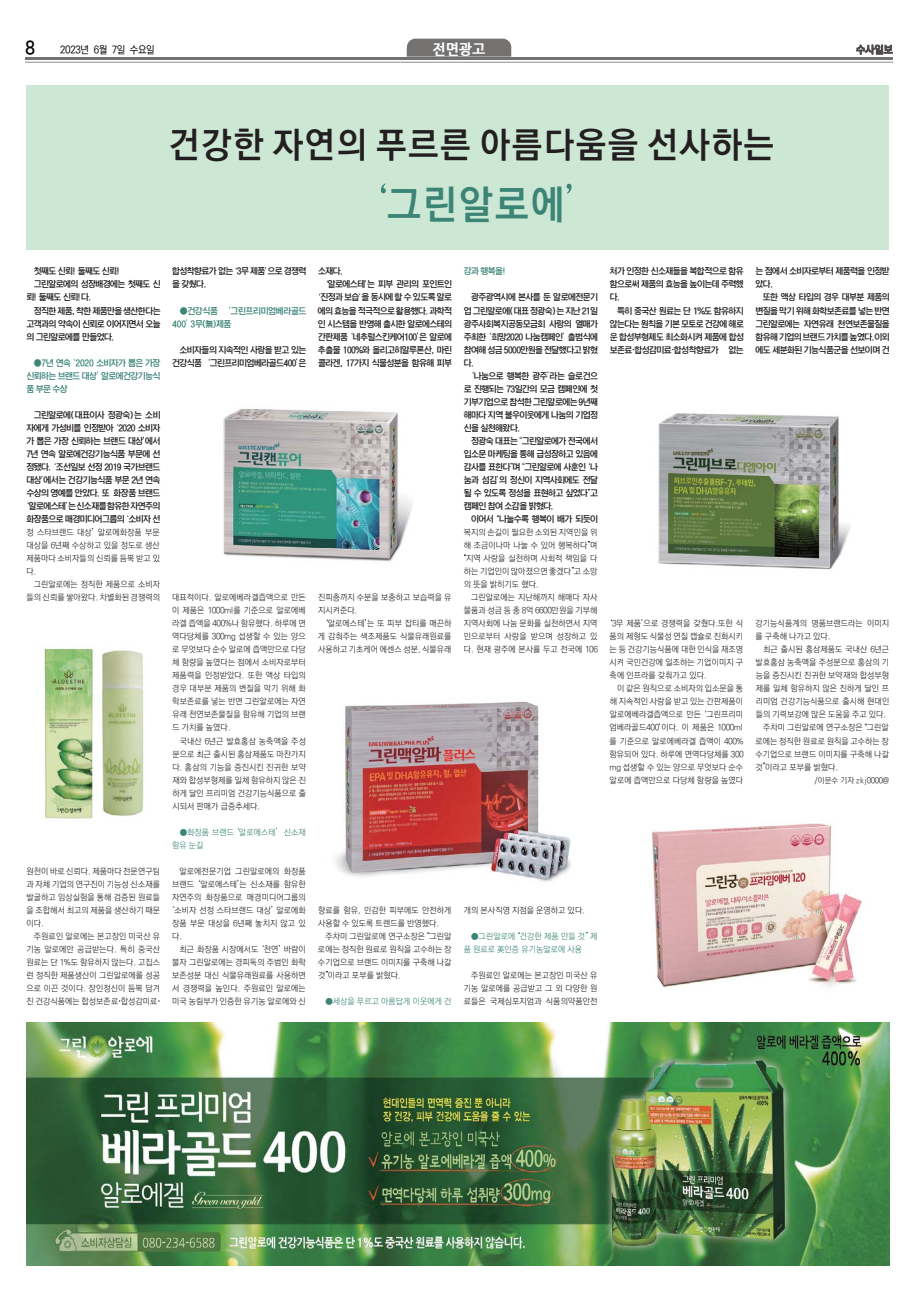
<style>
.page{position:relative;width:918px;height:1290px;background:#fff}
.page>*{position:absolute;margin:0;border:0;box-sizing:border-box;transform-origin:0 0}
.t1{font:39.99px "Ko Pub Dotum PB";letter-spacing:.055em;color:#3b8476;scale:.96 1}
.t2{font:35.79px "Ko Pub Dotum PB";letter-spacing:.055em;color:#231f20;scale:.96 1}
.t3{font:19.25px "Nanum Square B";color:#000;scale:.92 1}
.t4{font:800 14.88px "Nanum Gothic";color:#fff;scale:.95 1}
.t5{font:500 10.5px "Ko Pub Dotum";letter-spacing:-.04em;color:#000;scale:.93 1}
.t6{font:300 8.49px/13px "Ko Pub Dotum";letter-spacing:.015em;color:#231f20;text-align:justify}
.t7{font:8.49px/13px "SCMHN HG";letter-spacing:-.05em;color:#231f20;text-align:justify}
.t8{font:300 8.49px/13px "Ko Pub Dotum";letter-spacing:.015em;color:#3b8476}
.t9{font:8.49px/13px "SCMHN HG";letter-spacing:-.05em;color:#3b8476;text-align:justify}
.t10{font:8.49px/13px "SCMHN HG";letter-spacing:-.025em;color:#3b8476}
.t11{font:300 8.05px "Ko Pub Dotum";letter-spacing:.015em;color:#231f20;scale:.96 1}
</style>
<div class="page">
<svg style="left:407px;top:39px;width:104px;height:18px;background:#777675"></svg>
<hr style="left:25px;top:57px;width:868px;height:2px;background:#514f4e">
<hr style="left:25px;top:62px;width:868px;height:1px;background:#8a8a8a">
<svg style="left:856px;top:45px;width:36px;height:9px"></svg>
<div style="left:26px;top:85px;width:863px;height:164px;background:#cce7d3"></div>
<img style="left:26px;top:1023px;width:863px;height:242px">
<img style="left:658px;top:413px;width:192px;height:157px">
<img style="left:335px;top:701px;width:236px;height:181px">
<img style="left:223px;top:409px;width:189px;height:152px">
<img style="left:651px;top:823px;width:211px;height:165px">
<img style="left:44px;top:648px;width:101px;height:171px">
<svg style="left:381px;top:183px;width:5px;height:10px"></svg>
<svg style="left:566px;top:184px;width:5px;height:10px"></svg>
<h3 class="t3" style="left:25px;top:38px;width:13px">8</h3>
<p class="t5" style="left:60px;top:45px;width:103px">2023년 6월 7일 수요일</p>
<h3 class="t4" style="left:432px;top:41px;width:57px">전면광고</h3>
<h2 class="t2" style="left:169px;top:126px;width:631px">건강한 자연의 푸르른 아름다움을 선사하는</h2>
<h1 class="t1" style="left:387px;top:185px;width:186px">그린알로에</h1>
<p class="t7" style="left:34px;top:265px;width:87px">첫째도 신뢰! 둘째도 신뢰!</p>
<p class="t7" style="left:34px;top:278px;width:128px">그린알로에의 성장배경에는 첫째도 신</p>
<p class="t7" style="left:26px;top:291px;width:66px">뢰! 둘째도 신뢰!다.</p>
<p class="t7" style="left:34px;top:304px;width:128px">정직한 제품, 착한 제품만을 생산한다는</p>
<p class="t7" style="left:26px;top:317px;width:136px">고객과의 약속이 신뢰로 이어지면서 오늘</p>
<p class="t7" style="left:26px;top:330px;width:89px">의 그린알로에를 만들었다.</p>
<p class="t9" style="left:26px;top:356px;width:135px;text-indent:8px">●7년 연속 2020 소비자가 뽑은 가장 신뢰하는 브랜드 대상 알로에건강기능식 품 부문 수상</p>
<p class="t7" style="left:26px;top:408px;width:136px;text-indent:7px">그린알로에(대표이사 정광숙)는 소비 자에게 가성비를 인정받아 2020 소비자 가 뽑은 가장 신뢰하는 브랜드 대상 에서 7년 연속 알로에건강기능식품 부문에 선 정됐다. 조선일보 선정 2019 국가브랜드 대상 에서는 건강기능식품 부문 2년 연속 수상의 영예를 안았다. 또 화장품 브랜드 알로에스테 는신소재를함유한자연주의 화장품으로 매경미디어그룹의 소비자 선</p>
<p class="t6" style="left:26px;top:526px;width:135px">정 스타브랜드 대상 알로에화장품 부문 대상을 6년째 수상하고 있을 정도로 생산 제품마다 소비자들의 신뢰를 듬뿍 받고 있 다.</p>
<p class="t6" style="left:26px;top:578px;width:135px;text-align:right">그린알로에는 정직한 제품으로 소비자 들의 신뢰를 쌓아왔다. 차별화된 경쟁력의</p>
<p class="t6" style="left:26px;top:865px;width:135px">원천이 바로 신뢰다. 제품마다 전문연구팀 과 자체 기업의 연구진이 기능성 신소재를 발굴하고 임상실험을 통해 검증된 원료들 을 조합해서 최고의 제품을 생산하기 때문 이다.</p>
<p class="t6" style="left:27px;top:930px;width:135px;text-indent:7px">주원료인 알로에는 본고장인 미국산 유 기농 알로에만 공급받는다. 특히 중국산 원료는 단 1%도 함유하지 않는다. 고집스 런 정직한 제품생산이 그린알로에를 성공 으로 이끈 것이다. 장인정신이 듬뿍 담겨 진 건강식품에는 합성보존료 합성감미료</p>
<p class="t7" style="left:172px;top:265px;width:136px">합성착향료가 없는 3무 제품 으로 경쟁력 을 갖췄다.</p>
<p class="t9" style="left:180px;top:304px;width:40px">●건강식품</p>
<p class="t10" style="left:172px;top:304px;width:136px;text-indent:58px">그린프리미엄베라골드<br>400 3무(無)제품</p>
<p class="t7" style="left:172px;top:343px;width:135px;text-align:right">소비자들의 지속적인 사랑을 받고 있는 건강식품 그린프리미엄베라골드400 은</p>
<p class="t7" style="left:318px;top:265px;width:26px">소재다.</p>
<p class="t7" style="left:328px;top:278px;width:126px">알로에스테 는 피부 관리의 포인트인</p>
<p class="t7" style="left:320px;top:291px;width:133px">진정과 보습 을 동시에 할 수 있도록 알로</p>
<p class="t7" style="left:318px;top:304px;width:136px">에의 효능을 적극적으로 활용했다. 과학적</p>
<p class="t7" style="left:318px;top:317px;width:136px">인 시스템을 반영해 출시한 알로에스테의</p>
<p class="t7" style="left:318px;top:330px;width:135px">간판제품 네추럴스킨케어100 은 알로에</p>
<p class="t7" style="left:318px;top:343px;width:136px">추출물 100%와 올리고히알루론산, 마린</p>
<p class="t7" style="left:318px;top:356px;width:136px">콜라겐, 17가지 식물성분을 함유해 피부</p>
<p class="t6" style="left:172px;top:591px;width:135px">대표적이다. 알로에베라겔즙액으로 만든 이 제품은 1000ml를 기준으로 알로에베 라겔 즙액을 400%나 함유했다. 하루에 면 역다당체를 300mg 섭생할 수 있는 양으 로 무엇보다 순수 알로에 즙액만으로 다당 체 함량을 높였다는 점에서 소비자로부터 제품력을 인정받았다. 또한 액상 타입의 경우 대부분 제품의 변질을 막기 위해 화 학보존료를 넣는 반면 그린알로에는 자연 유래 천연보존물질을 함유해 기업의 브랜 드 가치를 높였다.</p>
<p class="t6" style="left:172px;top:735px;width:135px;text-indent:7px">국내산 6년근 발효홍삼 농축액을 주성 분으로 최근 출시된 홍삼제품도 마찬가지 다. 홍삼의 기능을 증진시킨 진귀한 보약 재와 합성부형제를 일체 함유하지 않은 진 하게 달인 프리미엄 건강기능식품으로 출 시되서 판매가 급증추세다.</p>
<p class="t8" style="left:172px;top:826px;width:135px;text-indent:8px">●화장품 브랜드 알로에스테 신소재 함유 눈길</p>
<p class="t6" style="left:172px;top:865px;width:135px;text-indent:7px">알로에전문기업 그린알로에의 화장품 브랜드 알로에스테 는 신소재를 함유한 자연주의 화장품으로 매경미디어그룹의 소비자 선정 스타브랜드 대상 알로에화 장품 부문 대상을 6년째 놓치지 않고 있 다.</p>
<p class="t6" style="left:172px;top:943px;width:135px;text-indent:7px">최근 화장품 시장에서도 천연 바람이 불자 그린알로에는 경피독의 주범인 화학 보존성분 대신 식물유래원료를 사용하면 서 경쟁력을 높인다. 주원료인 알로에는 미국 농림부가 인증한 유기농 알로에와 신</p>
<p class="t6" style="left:318px;top:591px;width:135px">진피층까지 수분을 보충하고 보습력을 유 지시켜준다.</p>
<p class="t6" style="left:318px;top:617px;width:135px;text-indent:10px">알로에스테 는 또 피부 잡티를 매끈하 게 감춰주는 색조제품도 식물유래원료를 사용하고 기초케어 에센스 성분, 식물유래</p>
<p class="t6" style="left:318px;top:904px;width:135px">향료를 함유, 민감한 피부에도 안전하게 사용할 수 있도록 트렌드를 반영했다.</p>
<p class="t6" style="left:318px;top:930px;width:135px;text-indent:7px">주차미 그린알로에 연구소장은 그린알 로에는 정직한 원료로 원칙을 고수하는 장 수기업으로 브랜드 이미지를 구축해 나갈 것 이라고 포부를 밝혔다.</p>
<p class="t8" style="left:325px;top:995px;width:128px">●세상을 푸르고 아름답게 이웃에게 건</p>
<p class="t9" style="left:464px;top:265px;width:43px">강과 행복을!</p>
<p class="t7" style="left:464px;top:291px;width:136px;text-indent:7px">광주광역시에 본사를 둔 알로에전문기 업 그린알로에(대표 정광숙)는 지난 21일 광주사회복지공동모금회 사랑의 열매가 주최한 희망2020 나눔캠페인 출범식에 참여해 성금 5000만원을 전달했다고 밝혔 다.</p>
<p class="t7" style="left:464px;top:369px;width:136px;text-indent:10px">나눔으로 행복한 광주 라는 슬로건으 로 진행되는 73일간의 모금 캠페인에 첫 기부기업으로 참석한 그린알로에는 9년째 해마다 지역 불우이웃에게 나눔의 기업정 신을 실천해왔다.</p>
<p class="t7" style="left:464px;top:434px;width:136px;text-indent:7px">정광숙 대표는 그린알로에가 전국에서 입소문 마케팅을 통해 급성장하고 있음에 감사를 표한다 며 그린알로에 사훈인 나 눔과 섬김 의 정신이 지역사회에도 전달 될 수 있도록 정성을 표현하고 싶었다 고 캠페인 참여 소감을 밝혔다.</p>
<p class="t7" style="left:471px;top:512px;width:128px">이어서 나눌수록 행복이 배가 되듯이</p>
<p class="t6" style="left:464px;top:526px;width:135px">복지의 손길이 필요한 소외된 지역민을 위 해 조금이나마 나눌 수 있어 행복하다 며 지역 사랑을 실천하며 사회적 책임을 다 하는 기업인이 많아졌으면 좋겠다 고 소망 의 뜻을 밝히기도 했다.</p>
<p class="t6" style="left:464px;top:591px;width:136px;text-indent:7px">그린알로에는 지난해까지 해매다 자사 물품과 성금 등 총 8억 6600만원을 기부해 지역사회에 나눔 문화를 실천하면서 지역 민으로부터 사랑을 받으며 성장하고 있 다. 현재 광주에 본사를 두고 전국에 106</p>
<p class="t7" style="left:609px;top:265px;width:136px">처가 인정한 신소재들을 복합적으로 함유 함으로써 제품의 효능을 높이는데 주력했 다.</p>
<p class="t7" style="left:610px;top:304px;width:136px;text-indent:7px">특히 중국산 원료는 단 1%도 함유하지 않는다는 원칙을 기본 모토로 건강에 해로 운 합성부형제도 최소화시켜 제품에 합성 보존료 합성감미료 합성착향료가 없는</p>
<p class="t6" style="left:609px;top:617px;width:135px">3무 제품 으로 경쟁력을 갖췄다.또한 식 품의 제형도 식물성 연질 캡슐로 진화시키 는 등 건강기능식품에 대한 인식을 재조명 시켜 국민건강에 일조하는 기업이미지 구 축에 인프라를 갖춰가고 있다.</p>
<p class="t6" style="left:609px;top:682px;width:136px;text-indent:8px">이 같은 원칙으로 소비자의 입소문을 통 해 지속적인 사랑을 받고 있는 간판제품이 알로에베라겔즙액으로 만든 그린프리미 엄베라골드400 이다. 이 제품은 1000ml 를 기준으로 알로에베라겔 즙액이 400% 함유되어 있다. 하루에 면역다당체를 300 mg 섭생할 수 있는 양으로 무엇보다 순수 알로에 즙액만으로 다당체 함량을 높였다</p>
<p class="t7" style="left:755px;top:265px;width:136px">는 점에서 소비자로부터 제품력을 인정받 았다.</p>
<p class="t7" style="left:755px;top:291px;width:136px;text-indent:7px">또한 액상 타입의 경우 대부분 제품의 변질을 막기 위해 화학보존료를 넣는 반면 그린알로에는 자연유래 천연보존물질을 함유해 기업의 브랜드 가치를 높였다.이외 에도 세분화된 기능식품군을 선보이며 건</p>
<p class="t6" style="left:755px;top:617px;width:135px">강기능식품계의 명품브랜드라는 이미지 를 구축해 나가고 있다.</p>
<p class="t6" style="left:763px;top:643px;width:128px">최근 출시된 홍삼제품도 국내산 6년근</p>
<p class="t6" style="left:755px;top:656px;width:135px">발효홍삼 농축액을 주성분으로 홍삼의 기</p>
<p class="t6" style="left:755px;top:669px;width:135px">능을 증진시킨 진귀한 보약재와 합성부형</p>
<p class="t6" style="left:755px;top:682px;width:135px">제를 일체 함유하지 않은 진하게 달인 프</p>
<p class="t6" style="left:755px;top:696px;width:135px">리미엄 건강기능식품으로 출시해 현대인</p>
<p class="t6" style="left:756px;top:709px;width:132px">들의 기력보강에 많은 도움을 주고 있다.</p>
<p class="t6" style="left:763px;top:722px;width:127px">주차미 그린알로에 연구소장은 그린알</p>
<p class="t6" style="left:755px;top:735px;width:135px">로에는 정직한 원료로 원칙을 고수하는 장</p>
<p class="t6" style="left:755px;top:748px;width:135px">수기업으로 브랜드 이미지를 구축해 나갈</p>
<p class="t6" style="left:755px;top:761px;width:84px">것 이라고 포부를 밝혔다.</p>
<p class="t11" style="left:814px;top:776px;width:80px">/이문수 기자 zkj0000@</p>
<p class="t6" style="left:464px;top:904px;width:123px">개의 본사직영 지점을 운영하고 있다.</p>
<p class="t8" style="left:464px;top:930px;width:135px;text-indent:8px">●그린알로에 건강한 제품 만들 것 제 품 원료로 美인증 유기농알로에 사용</p>
<p class="t6" style="left:464px;top:969px;width:135px;text-indent:7px">주원료인 알로에는 본고장인 미국산 유 기농 알로에를 공급받고 그 외 다양한 원 료들은 국제심포지엄과 식품의약품안전</p>
</div>
